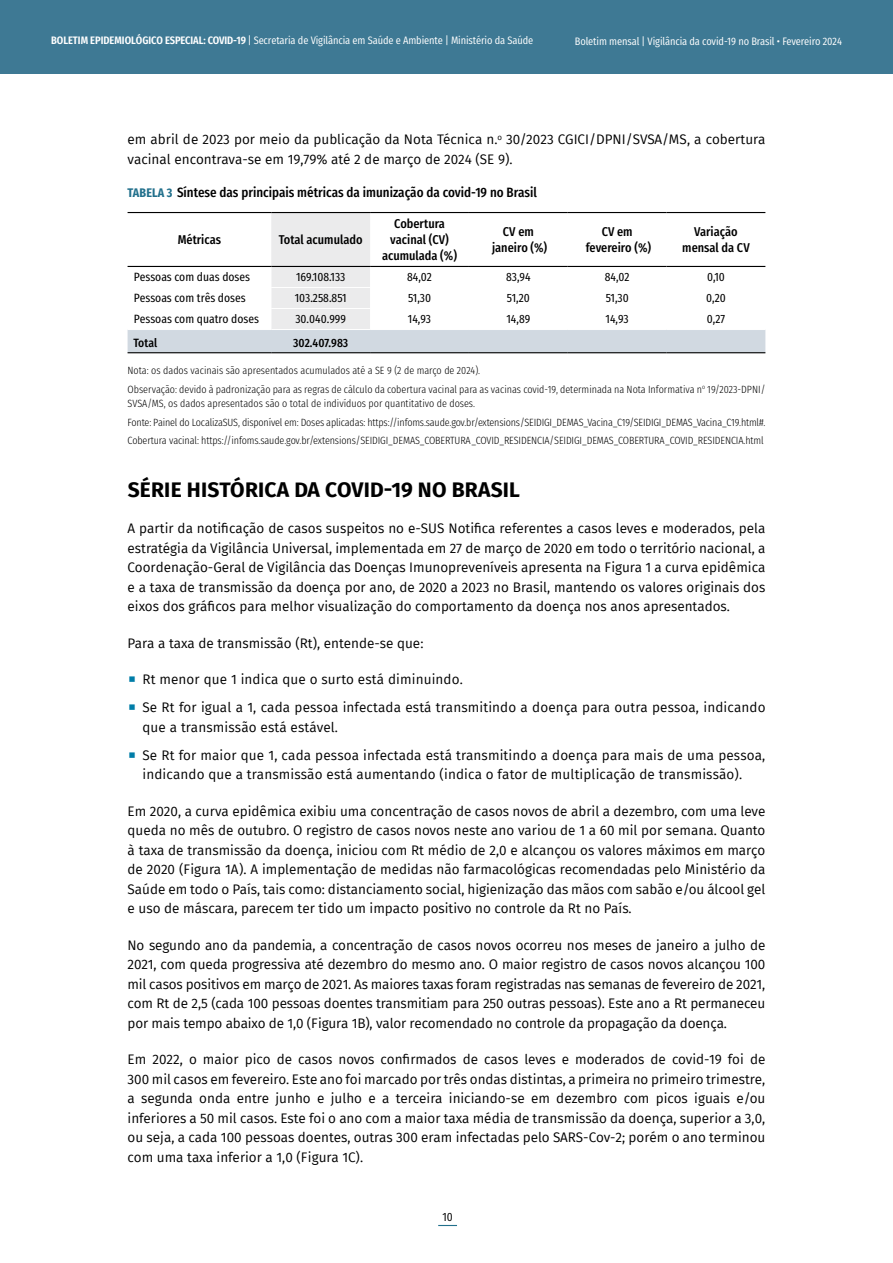
<style>
.page{position:relative;width:893px;height:1263px;background:#fff}
.page>*{position:absolute;margin:0;border:0;box-sizing:border-box;transform-origin:0 0}
.t1{font:700 21px "Fira Sans";letter-spacing:.01em;color:#000}
.t2{font:13.5px/19.5px "Fira Sans";color:#000;text-align:justify}
.t3{font:500 13.5px "Fira Sans Condensed";color:#000}
.t4{font:500 12.75px/15.8px "Fira Sans Condensed";color:#000;text-align:center}
.t5{font:12px "Fira Sans Condensed";color:#000}
.t6{font:500 12px "Fira Sans Condensed";color:#000}
.t7{font:12px "Fira Sans Condensed";color:#000}
.t8{font:10.8px "Fira Sans Condensed";letter-spacing:-.01em;color:#fff}
.t9{font:300 10.5px/18.5px "Fira Sans Condensed";letter-spacing:-.01em;color:#000}
.s1{font-weight:600}
.s2{font-style:inherit}
.s3{font-weight:700;font-size:12.45px;color:#22708c}
</style>
<div class="page">
<div style="left:0;top:0;width:893px;height:74px;background:#3e7994"></div>
<svg style="left:438px;top:1225px;width:19px;height:1px"></svg>
<svg style="left:128px;top:213px;width:637px;height:139px"></svg>
<hr style="left:128px;top:287px;width:143px;height:1px;background:#fff">
<hr style="left:271px;top:287px;width:99px;height:1px;background:#fff">
<hr style="left:370px;top:287px;width:99px;height:1px;background:#fff">
<hr style="left:469px;top:287px;width:99px;height:1px;background:#fff">
<hr style="left:568px;top:287px;width:99px;height:1px;background:#fff">
<hr style="left:667px;top:287px;width:98px;height:1px;background:#fff">
<hr style="left:128px;top:308px;width:143px;height:1px;background:#fff">
<hr style="left:271px;top:308px;width:99px;height:1px;background:#fff">
<hr style="left:370px;top:308px;width:99px;height:1px;background:#fff">
<hr style="left:469px;top:308px;width:99px;height:1px;background:#fff">
<hr style="left:568px;top:308px;width:99px;height:1px;background:#fff">
<hr style="left:667px;top:308px;width:98px;height:1px;background:#fff">
<hr style="left:128px;top:329px;width:143px;height:1px;background:#fff">
<hr style="left:271px;top:329px;width:99px;height:1px;background:#fff">
<hr style="left:370px;top:329px;width:99px;height:1px;background:#fff">
<hr style="left:469px;top:329px;width:99px;height:1px;background:#fff">
<hr style="left:568px;top:329px;width:99px;height:1px;background:#fff">
<hr style="left:667px;top:329px;width:98px;height:1px;background:#fff">
<hr style="left:128px;top:212px;width:143px;height:1px;background:#000">
<hr style="left:271px;top:212px;width:99px;height:1px;background:#000">
<hr style="left:370px;top:212px;width:99px;height:1px;background:#000">
<hr style="left:469px;top:212px;width:99px;height:1px;background:#000">
<hr style="left:568px;top:212px;width:99px;height:1px;background:#000">
<hr style="left:667px;top:212px;width:98px;height:1px;background:#000">
<hr style="left:128px;top:266px;width:143px;height:1px;background:#000">
<hr style="left:271px;top:266px;width:99px;height:1px;background:#000">
<hr style="left:370px;top:266px;width:99px;height:1px;background:#000">
<hr style="left:469px;top:266px;width:99px;height:1px;background:#000">
<hr style="left:568px;top:266px;width:99px;height:1px;background:#000">
<hr style="left:667px;top:266px;width:98px;height:1px;background:#000">
<hr style="left:128px;top:352px;width:143px;height:1px;background:#000">
<hr style="left:271px;top:352px;width:99px;height:1px;background:#000">
<hr style="left:370px;top:352px;width:99px;height:1px;background:#000">
<hr style="left:469px;top:352px;width:99px;height:1px;background:#000">
<hr style="left:568px;top:352px;width:99px;height:1px;background:#000">
<hr style="left:667px;top:352px;width:98px;height:1px;background:#000">
<p class="t8" style="left:51px;top:30px;width:484px"><span class="s1">BOLETIM EPIDEMIOLÓGICO ESPECIAL: COVID-19</span> <span class="s2">|</span> Secretaria de Vigilância em Saúde e Ambiente | Ministério da Saúde</p>
<p class="t8" style="left:575px;top:31px;width:269px">Boletim mensal | Vigilância da covid-19 no Brasil • Fevereiro 2024</p>
<p class="t2" style="left:128px;top:130px;width:639px">em abril de 2023 por meio da publicação da Nota Técnica n.<sup>o</sup> 30/2023 CGICI/DPNI/SVSA/MS, a cobertura vacinal encontrava-se em 19,79% até 2 de março de 2024 (SE 9).</p>
<p class="t3" style="left:128px;top:180px;width:411px"><span class="s3">TABELA 3</span> Síntese das principais métricas da imunização da covid-19 no Brasil</p>
<p class="t4" style="left:178px;top:230px;width:45px">Métricas</p>
<p class="t4" style="left:279px;top:230px;width:85px">Total acumulado</p>
<p class="t4" style="left:382px;top:214px;width:76px">Cobertura vacinal (CV) acumulada (%)</p>
<p class="t4" style="left:492px;top:222px;width:57px">CV em janeiro (%)</p>
<p class="t4" style="left:586px;top:222px;width:67px">CV em fevereiro (%)</p>
<p class="t4" style="left:682px;top:222px;width:69px">Variação mensal da CV</p>
<p class="t5" style="left:134px;top:266px;width:118px">Pessoas com duas doses</p>
<p class="t5" style="left:296px;top:266px;width:51px">169.108.133</p>
<p class="t5" style="left:407px;top:266px;width:26px">84,02</p>
<p class="t5" style="left:506px;top:266px;width:26px">83,94</p>
<p class="t5" style="left:605px;top:266px;width:26px">84,02</p>
<p class="t5" style="left:707px;top:266px;width:19px">0,10</p>
<p class="t5" style="left:134px;top:287px;width:113px">Pessoas com três doses</p>
<p class="t5" style="left:295px;top:287px;width:53px">103.258.851</p>
<p class="t5" style="left:408px;top:287px;width:25px">51,30</p>
<p class="t5" style="left:507px;top:287px;width:24px">51,20</p>
<p class="t5" style="left:606px;top:287px;width:25px">51,30</p>
<p class="t5" style="left:706px;top:287px;width:21px">0,20</p>
<p class="t5" style="left:134px;top:308px;width:127px">Pessoas com quatro doses</p>
<p class="t5" style="left:295px;top:308px;width:52px">30.040.999</p>
<p class="t5" style="left:408px;top:308px;width:25px">14,93</p>
<p class="t5" style="left:506px;top:308px;width:25px">14,89</p>
<p class="t5" style="left:606px;top:308px;width:25px">14,93</p>
<p class="t5" style="left:707px;top:308px;width:20px">0,27</p>
<p class="t6" style="left:134px;top:332px;width:25px">Total</p>
<p class="t6" style="left:293px;top:332px;width:57px">302.407.983</p>
<p class="t9" style="left:128px;top:360px;width:639px">Nota: os dados vacinais são apresentados acumulados até a SE 9 (2 de março de 2024).<br>Observação: devido à padronização para as regras de cálculo da cobertura vacinal para as vacinas covid-19, determinada na Nota Informativa n<sup>o</sup> 19/2023-DPNI/</p>
<p class="t9" style="left:128px;top:393px;width:639px">SVSA/MS, os dados apresentados são o total de indivíduos por quantitativo de doses.<br>Fonte: Painel do LocalizaSUS, disponível em: Doses aplicadas: https://infoms.saude.gov.br/extensions/SEIDIGI_DEMAS_Vacina_C19/SEIDIGI_DEMAS_Vacina_C19.html#.<br>Cobertura vacinal: https://infoms.saude.gov.br/extensions/SEIDIGI_DEMAS_COBERTURA_COVID_RESIDENCIA/SEIDIGI_DEMAS_COBERTURA_COVID_RESIDENCIA.html</p>
<h1 class="t1" style="left:128px;top:472px;width:394px">SÉRIE HISTÓRICA DA COVID-19 NO BRASIL</h1>
<p class="t2" style="left:128px;top:518px;width:639px">A partir da notificação de casos suspeitos no e-SUS Notifica referentes a casos leves e moderados, pela estratégia da Vigilância Universal, implementada em 27 de março de 2020 em todo o território nacional, a Coordenação-Geral de Vigilância das Doenças Imunopreveníveis apresenta na Figura 1 a curva epidêmica e a taxa de transmissão da doença por ano, de 2020 a 2023 no Brasil, mantendo os valores originais dos eixos dos gráficos para melhor visualização do comportamento da doença nos anos apresentados.</p>
<p class="t2" style="left:128px;top:633px;width:297px">Para a taxa de transmissão (Rt), entende-se que:</p>
<p class="t2" style="left:142px;top:665px;width:624px;line-height:28px">Rt menor que 1 indica que o surto está diminuindo.<br>Se Rt for igual a 1, cada pessoa infectada está transmitindo a doença para outra pessoa, indicando</p>
<p class="t2" style="left:142px;top:713px;width:624px;line-height:28px">que a transmissão está estável.<br>Se Rt for maior que 1, cada pessoa infectada está transmitindo a doença para mais de uma pessoa,</p>
<p class="t2" style="left:142px;top:764px;width:601px">indicando que a transmissão está aumentando (indica o fator de multiplicação de transmissão).</p>
<p class="t2" style="left:128px;top:801px;width:639px">Em 2020, a curva epidêmica exibiu uma concentração de casos novos de abril a dezembro, com uma leve queda no mês de outubro. O registro de casos novos neste ano variou de 1 a 60 mil por semana. Quanto à taxa de transmissão da doença, iniciou com Rt médio de 2,0 e alcançou os valores máximos em março de 2020 (Figura 1A). A implementação de medidas não farmacológicas recomendadas pelo Ministério da Saúde em todo o País, tais como: distanciamento social, higienização das mãos com sabão e/ou álcool gel e uso de máscara, parecem ter tido um impacto positivo no controle da Rt no País.</p>
<p class="t2" style="left:128px;top:935px;width:639px">No segundo ano da pandemia, a concentração de casos novos ocorreu nos meses de janeiro a julho de 2021, com queda progressiva até dezembro do mesmo ano. O maior registro de casos novos alcançou 100 mil casos positivos em março de 2021. As maiores taxas foram registradas nas semanas de fevereiro de 2021, com Rt de 2,5 (cada 100 pessoas doentes transmitiam para 250 outras pessoas). Este ano a Rt permaneceu por mais tempo abaixo de 1,0 (Figura 1B), valor recomendado no controle da propagação da doença.</p>
<p class="t2" style="left:128px;top:1049px;width:639px">Em 2022, o maior pico de casos novos confirmados de casos leves e moderados de covid-19 foi de 300 mil casos em fevereiro. Este ano foi marcado por três ondas distintas, a primeira no primeiro trimestre, a segunda onda entre junho e julho e a terceira iniciando-se em dezembro com picos iguais e/ou inferiores a 50 mil casos. Este foi o ano com a maior taxa média de transmissão da doença, superior a 3,0, ou seja, a cada 100 pessoas doentes, outras 300 eram infectadas pelo SARS-Cov-2; porém o ano terminou com uma taxa inferior a 1,0 (Figura 1C).</p>
<p class="t7" style="left:442px;top:1205px;width:12px">10</p>
</div>
